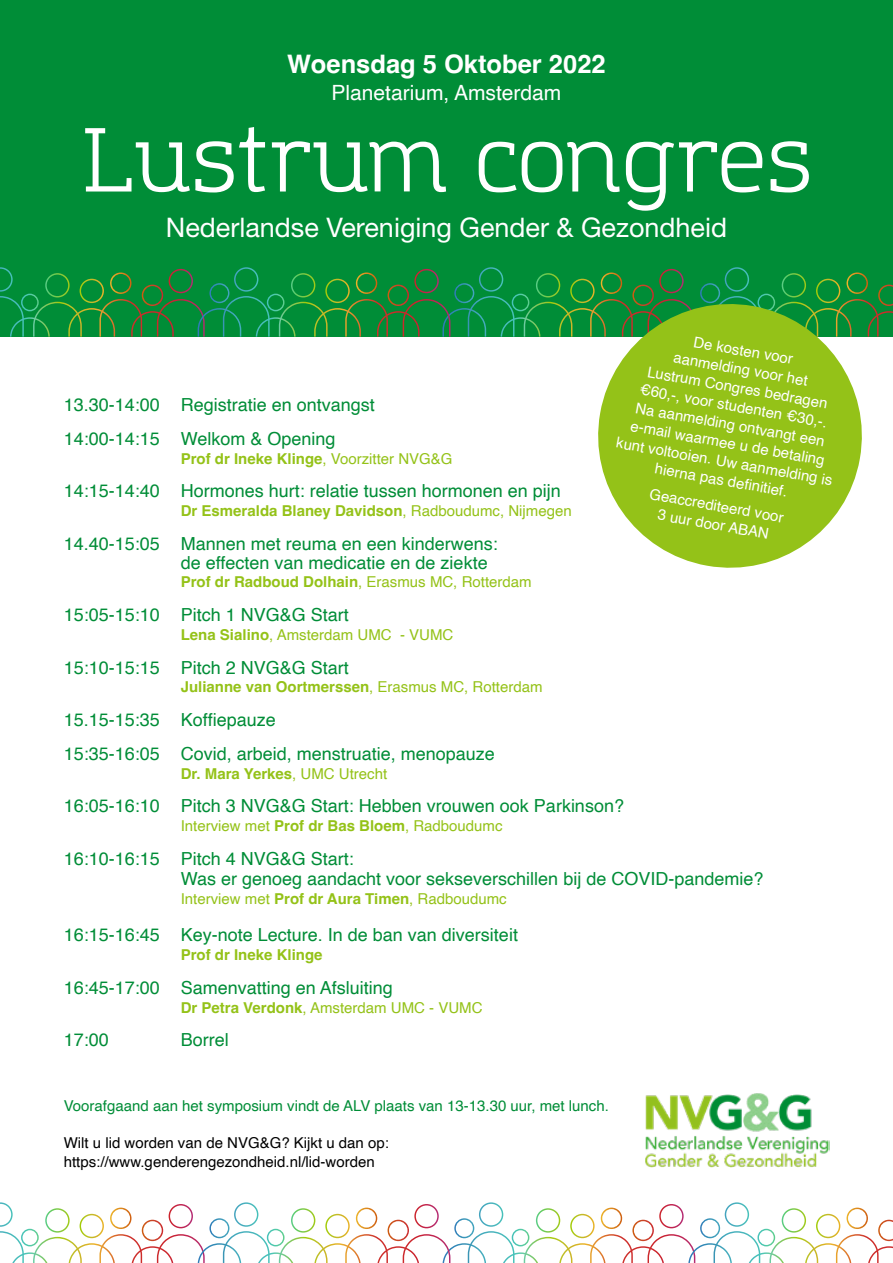
<style>
.page{position:relative;width:893px;height:1263px;background:#fff}
.page>*{position:absolute;margin:0;border:0;box-sizing:border-box;transform-origin:0 0}
.t1{font:89.25px "Amazing Grotesk";color:#fff}
.t2{font:27px "Helvetica Neue LT Std";color:#fff}
.t3{font:700 25.5px "Helvetica";color:#fff}
.t4{font:21px "Helvetica";color:#fff}
.t5{font:18px/33.8px "Helvetica";color:#008d37}
.t6{font:700 15px "Helvetica";color:#94c218}
.t7{font:15px/18.8px "Helvetica";color:#fff;text-align:center}
.t8{font:15px "Helvetica";color:#94c218}
.t9{font:15px/18.8px "Helvetica";color:#000}
.t10{font:15px "Helvetica";color:#008d37}
.s1{font-weight:400}
.s2{font-weight:700}
</style>
<div class="page">
<div style="left:0;top:0;width:893px;height:337px;background:#008d37"></div>
<svg style="left:0;top:267px;width:893px;height:70px"></svg>
<img style="left:645px;top:1093px;width:184px;height:75px">
<svg style="left:587px;top:293px;width:285px;height:275px;fill:#94c218"></svg>
<svg style="left:0;top:1202px;width:893px;height:61px"></svg>
<h3 class="t3" style="left:287px;top:53px;width:320px">Woensdag 5 Oktober 2022</h3>
<p class="t4" style="left:331px;top:83px;width:231px">Planetarium, Amsterdam</p>
<h1 class="t1" style="left:80px;top:107px;width:734px">Lustrum congres</h1>
<h2 class="t2" style="left:166px;top:211px;width:563px">Nederlandse Vereniging Gender &amp; Gezondheid</h2>
<p class="t7" style="left:637px;top:323px;width:221px;rotate:10deg">De kosten voor<br>aanmelding voor het<br>Lustrum Congres bedragen ¤60,-, voor studenten ¤30,-.<br>Na aanmelding ontvangt een e-mail waarmee u de betaling kunt voltooien. Uw aanmelding is hierna pas defi nitief.</p>
<p class="t5" style="left:64px;top:389px;width:313px">13.30-14:00 Registratie en ontvangst<br>14:00-14:15 Welkom &amp; Opening</p>
<p class="t6" style="left:181px;top:452px;width:273px">Prof dr Ineke Klinge<span class="s1">, Voorzitter NVG&amp;G</span></p>
<p class="t5" style="left:64px;top:476px;width:499px">14:15-14:40 Hormones hurt: relatie tussen hormonen en pijn</p>
<p class="t6" style="left:181px;top:505px;width:392px">Dr Esmeralda Blaney Davidson<span class="s1">, Radboudumc, Nijmegen</span></p>
<p class="t5" style="left:181px;top:536px;width:319px;line-height:18.8px;text-indent:-117px">14.40-15:05 Mannen met reuma en een kinderwens: de effecten van medicatie en de ziekte</p>
<p class="t6" style="left:181px;top:576px;width:352px">Prof dr Radboud Dolhain<span class="s1">, Erasmus MC, Rotterdam</span></p>
<p class="t5" style="left:64px;top:599px;width:287px">15:05-15:10 Pitch 1 NVG&amp;G Start</p>
<p class="t8" style="left:181px;top:628px;width:274px"><span class="s2">Lena Sialino</span>, Amsterdam UMC - VUMC</p>
<p class="t5" style="left:64px;top:652px;width:287px">15:10-15:15 Pitch 2 NVG&amp;G Start</p>
<p class="t6" style="left:181px;top:681px;width:363px">Julianne van Oortmerssen<span class="s1">, Erasmus MC, Rotterdam</span></p>
<p class="t5" style="left:64px;top:704px;width:433px">15.15-15:35 Koffiepauze<br>15:35-16:05 Covid, arbeid, menstruatie, menopauze</p>
<p class="t6" style="left:181px;top:767px;width:208px">Dr. Mara Yerkes<span class="s1">, UMC Utrecht</span></p>
<p class="t5" style="left:64px;top:791px;width:562px">16:05-16:10 Pitch 3 NVG&amp;G Start: Hebben vrouwen ook Parkinson?</p>
<p class="t8" style="left:181px;top:820px;width:323px">Interview met <span class="s2">Prof dr Bas Bloem</span>, Radboudumc</p>
<p class="t5" style="left:181px;top:850px;width:584px;line-height:20.2px;text-indent:-117px">16:10-16:15 Pitch 4 NVG&amp;G Start:<br>Was er genoeg aandacht voor sekseverschillen bij de COVID-pandemie?</p>
<p class="t8" style="left:181px;top:892px;width:327px">Interview met <span class="s2">Prof dr Aura Timen</span>, Radboudumc</p>
<p class="t5" style="left:64px;top:920px;width:456px">16:15-16:45 Key-note Lecture. In de ban van diversiteit</p>
<p class="t6" style="left:181px;top:949px;width:143px">Prof dr Ineke Klinge</p>
<p class="t5" style="left:64px;top:972px;width:331px">16:45-17:00 Samenvatting en Afsluiting</p>
<p class="t8" style="left:181px;top:1001px;width:303px"><span class="s2">Dr Petra Verdonk</span>, Amsterdam UMC - VUMC</p>
<p class="t5" style="left:64px;top:1025px;width:47px">17:00</p>
<p class="t5" style="left:181px;top:1025px;width:50px">Borrel</p>
<p class="t7" style="left:651px;top:486px;width:137px;rotate:10deg">Geaccrediteerd voor<br>3 uur door ABAN</p>
<p class="t10" style="left:64px;top:1099px;width:547px">Voorafgaand aan het symposium vindt de ALV plaats van 13-13.30 uur, met lunch.</p>
<p class="t9" style="left:64px;top:1135px;width:327px">Wilt u lid worden van de NVG&amp;G? Kijkt u dan op: https://www.genderengezondheid.nl/lid-worden</p>
</div>
